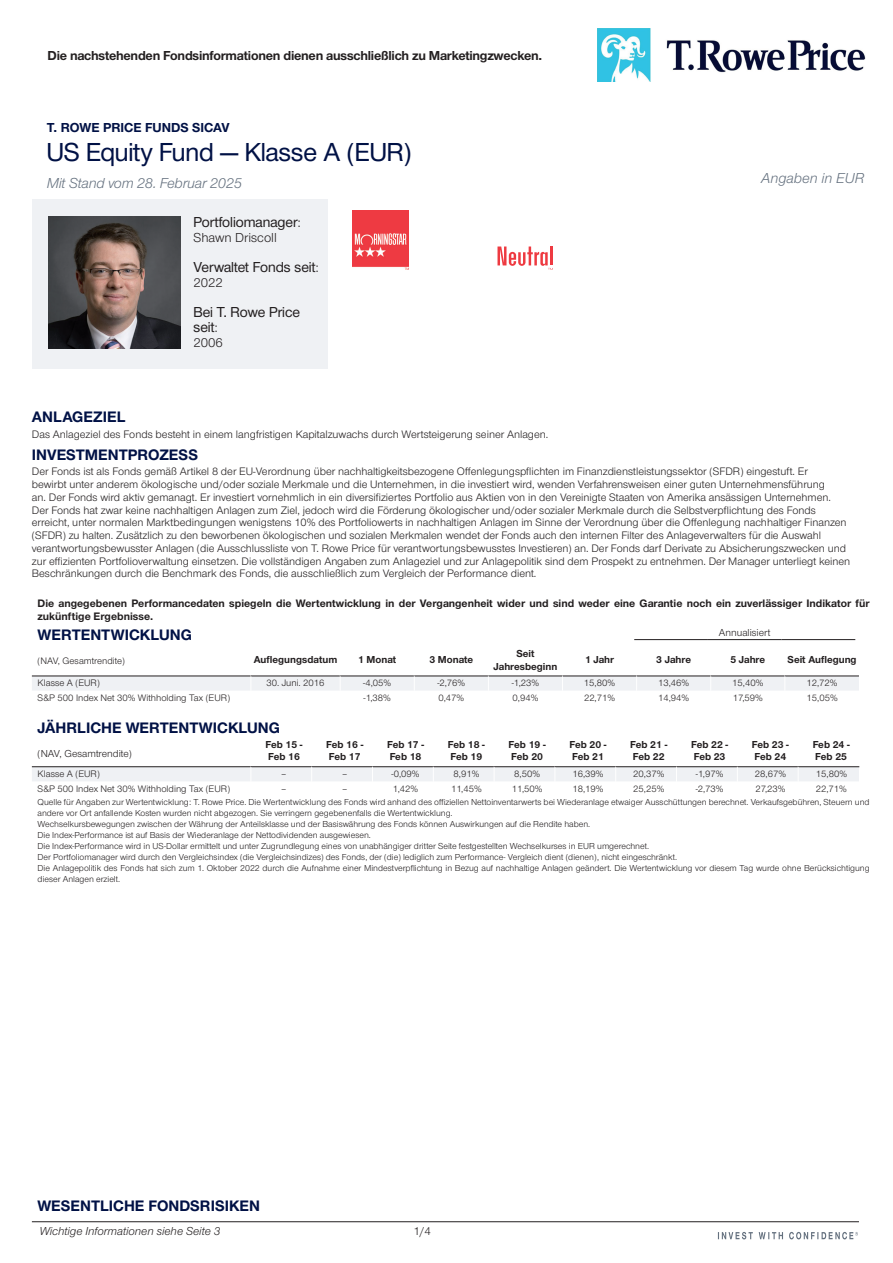
<style>
.page{position:relative;width:893px;height:1263px;background:#fff}
.page>*{position:absolute;margin:0;border:0;box-sizing:border-box;transform-origin:0 0}
.t1{font:500 27px "Nimbus San Nov D";letter-spacing:-.005em;color:#001145}
.t2{font:700 15.75px "Nimbus San Nov";color:#001145}
.t3{font:500 15px/15px "Nimbus San Nov D";color:#231f20}
.t4{font:italic 15px "Nimbus San Nov";letter-spacing:-.015em;color:#65717f}
.t5{font:700 13.5px "Nimbus San Nov";letter-spacing:-.015em;color:#231f20}
.t6{font:700 13.5px "Nimbus San Nov";color:#001145}
.t7{font:13.5px "Nimbus San Nov";color:#231f20}
.t8{font:italic 12px "Nimbus San Nov";color:#231f20}
.t9{font:12px "Nimbus San Nov";color:#231f20}
.t10{font:11.25px/12.8px "Nimbus San Nov";color:#231f20}
.t11{font:700 11.25px/13.5px "Nimbus San Nov";color:#231f20}
.t12{font:700 10.5px/12.6px "Nimbus San Nov";color:#231f20}
.t13{font:10.5px "Nimbus San Nov";color:#231f20}
.t14{font:9.75px "Nimbus San Nov";color:#231f20}
.t15{font:9px/10.9px "Nimbus San Nov";color:#231f20}
.s1{font-family:"Nimbus San Nov";font-weight:400;font-size:13.5px}
</style>
<div class="page">
<div style="left:32px;top:200px;width:295px;height:169px;background:#eff1f4"></div>
<svg style="left:353px;top:210px;width:200px;height:60px"></svg>
<img style="left:49px;top:217px;width:131px;height:132px">
<hr style="left:634px;top:639px;width:74px;height:1px;background:#231f20">
<hr style="left:708px;top:639px;width:74px;height:1px;background:#231f20">
<hr style="left:782px;top:639px;width:73px;height:1px;background:#231f20">
<svg style="left:32px;top:675px;width:828px;height:106px"></svg>
<hr style="left:32px;top:1221px;width:827px;height:1px;background:#231f20">
<svg style="left:718px;top:1232px;width:140px;height:7px"></svg>
<img style="left:597px;top:28px;width:269px;height:53px">
<p class="t5" style="left:48px;top:48px;width:496px">Die nachstehenden Fondsinformationen dienen ausschließlich zu Marketingzwecken.</p>
<p class="t6" style="left:47px;top:120px;width:184px">T. ROWE PRICE FUNDS SICAV</p>
<h1 class="t1" style="left:47px;top:136px;width:366px">US Equity Fund — Klasse A (EUR)</h1>
<h3 class="t4" style="left:47px;top:174px;width:197px">Mit Stand vom 28. Februar 2025</h3>
<h3 class="t3" style="left:193px;top:214px;width:109px">Portfoliomanager<span class="s1">:</span></h3>
<p class="t7" style="left:193px;top:230px;width:85px">Shawn Driscoll</p>
<h3 class="t3" style="left:193px;top:259px;width:127px">Verwaltet Fonds seit<span class="s1">:</span></h3>
<p class="t7" style="left:193px;top:275px;width:31px">2022</p>
<h3 class="t3" style="left:193px;top:304px;width:108px">Bei T. Rowe Price seit<span class="s1">:</span></h3>
<p class="t7" style="left:193px;top:335px;width:31px">2006</p>
<h3 class="t4" style="left:761px;top:170px;width:105px">Angaben in EUR</h3>
<h2 class="t2" style="left:32px;top:407px;width:95px">ANLAGEZIEL</h2>
<p class="t10" style="left:32px;top:428px;width:518px">Das Anlageziel des Fonds besteht in einem langfristigen Kapitalzuwachs durch Wertsteigerung seiner Anlagen.</p>
<h2 class="t2" style="left:32px;top:445px;width:168px">INVESTMENTPROZESS</h2>
<p class="t10" style="left:32px;top:465px;width:820px">Der Fonds ist als Fonds gemäß Artikel 8 der EU-Verordnung über nachhaltigkeitsbezogene Offenlegungspflichten im Finanzdienstleistungssektor (SFDR) eingestuft. Er<br>bewirbt unter anderem ökologische und/oder soziale Merkmale und die Unternehmen, in die investiert wird, wenden Verfahrensweisen einer guten Unternehmensführung<br>an. Der Fonds wird aktiv gemanagt. Er investiert vornehmlich in ein diversifiziertes Portfolio aus Aktien von in den Vereinigte Staaten von Amerika ansässigen Unternehmen.<br>Der Fonds hat zwar keine nachhaltigen Anlagen zum Ziel, jedoch wird die Förderung ökologischer und/oder sozialer Merkmale durch die Selbstverpflichtung des Fonds erreicht, unter normalen Marktbedingungen wenigstens 10% des Portfoliowerts in nachhaltigen Anlagen im Sinne der Verordnung über die Offenlegung nachhaltiger Finanzen (SFDR) zu halten. Zusätzlich zu den beworbenen ökologischen und sozialen Merkmalen wendet der Fonds auch den internen Filter des Anlageverwalters für die Auswahl verantwortungsbewusster Anlagen (die Ausschlussliste von T. Rowe Price für verantwortungsbewusstes Investieren) an. Der Fonds darf Derivate zu Absicherungszwecken und zur effizienten Portfolioverwaltung einsetzen. Die vollständigen Angaben zum Anlageziel und zur Anlagepolitik sind dem Prospekt zu entnehmen. Der Manager unterliegt keinen Beschränkungen durch die Benchmark des Fonds, die ausschließlich zum Vergleich der Performance dient.</p>
<p class="t11" style="left:38px;top:596px;width:833px">Die angegebenen Performancedaten spiegeln die Wertentwicklung in der Vergangenheit wider und sind weder eine Garantie noch ein zuverlässiger Indikator für zukünftige Ergebnisse.</p>
<h2 class="t2" style="left:38px;top:625px;width:156px">WERTENTWICKLUNG</h2>
<p class="t13" style="left:719px;top:627px;width:53px">Annualisiert</p>
<p class="t14" style="left:38px;top:655px;width:89px">(NAV, Gesamtrendite)</p>
<p class="t12" style="left:254px;top:653px;width:85px">Auflegungsdatum</p>
<p class="t12" style="left:358px;top:653px;width:40px">1 Monat</p>
<p class="t12" style="left:429px;top:653px;width:45px">3 Monate</p>
<p class="t12" style="left:494px;top:647px;width:65px;text-align:center">Seit<br>Jahresbeginn</p>
<p class="t12" style="left:585px;top:653px;width:31px">1 Jahr</p>
<p class="t12" style="left:656px;top:653px;width:36px">3 Jahre</p>
<p class="t12" style="left:730px;top:653px;width:36px">5 Jahre</p>
<p class="t12" style="left:788px;top:653px;width:71px">Seit Auflegung</p>
<p class="t14" style="left:38px;top:678px;width:64px">Klasse A (EUR)</p>
<p class="t14" style="left:266px;top:678px;width:60px">30. Juni. 2016</p>
<p class="t14" style="left:363px;top:678px;width:29px">-4,05%</p>
<p class="t14" style="left:437px;top:678px;width:29px">-2,76%</p>
<p class="t14" style="left:512px;top:678px;width:29px">-1,23%</p>
<p class="t14" style="left:584px;top:678px;width:33px">15,80%</p>
<p class="t14" style="left:658px;top:678px;width:33px">13,46%</p>
<p class="t14" style="left:732px;top:678px;width:33px">15,40%</p>
<p class="t14" style="left:807px;top:678px;width:32px">12,72%</p>
<p class="t14" style="left:38px;top:693px;width:194px">S&amp;P 500 Index Net 30% Withholding Tax (EUR)</p>
<p class="t14" style="left:363px;top:693px;width:29px">-1,38%</p>
<p class="t14" style="left:438px;top:693px;width:27px">0,47%</p>
<p class="t14" style="left:513px;top:693px;width:27px">0,94%</p>
<p class="t14" style="left:584px;top:693px;width:32px">22,71%</p>
<p class="t14" style="left:658px;top:693px;width:33px">14,94%</p>
<p class="t14" style="left:733px;top:693px;width:32px">17,59%</p>
<p class="t14" style="left:806px;top:693px;width:33px">15,05%</p>
<h2 class="t2" style="left:38px;top:719px;width:244px">JÄHRLICHE WERTENTWICKLUNG</h2>
<p class="t13" style="left:38px;top:748px;width:96px">(NAV, Gesamtrendite)</p>
<p class="t12" style="left:265px;top:738px;width:39px">Feb 15 -<br>Feb 16</p>
<p class="t12" style="left:326px;top:738px;width:39px">Feb 16 -<br>Feb 17</p>
<p class="t12" style="left:387px;top:738px;width:39px">Feb 17 -<br>Feb 18</p>
<p class="t12" style="left:448px;top:738px;width:39px">Feb 18 -<br>Feb 19</p>
<p class="t12" style="left:509px;top:738px;width:39px">Feb 19 -<br>Feb 20</p>
<p class="t12" style="left:569px;top:738px;width:39px">Feb 20 -<br>Feb 21</p>
<p class="t12" style="left:630px;top:738px;width:39px">Feb 21 -<br>Feb 22</p>
<p class="t12" style="left:691px;top:738px;width:39px">Feb 22 -<br>Feb 23</p>
<p class="t12" style="left:752px;top:738px;width:39px">Feb 23 -<br>Feb 24</p>
<p class="t12" style="left:813px;top:738px;width:39px">Feb 24 -<br>Feb 25</p>
<p class="t14" style="left:38px;top:768px;width:64px">Klasse A (EUR)</p>
<p class="t14" style="left:281px;top:768px;width:7px">–</p>
<p class="t14" style="left:342px;top:768px;width:7px">–</p>
<p class="t14" style="left:392px;top:768px;width:30px">-0,09%</p>
<p class="t14" style="left:453px;top:768px;width:27px">8,91%</p>
<p class="t14" style="left:514px;top:768px;width:27px">8,50%</p>
<p class="t14" style="left:572px;top:768px;width:33px">16,39%</p>
<p class="t14" style="left:633px;top:768px;width:33px">20,37%</p>
<p class="t14" style="left:696px;top:768px;width:29px">-1,97%</p>
<p class="t14" style="left:755px;top:768px;width:33px">28,67%</p>
<p class="t14" style="left:816px;top:768px;width:33px">15,80%</p>
<p class="t14" style="left:38px;top:783px;width:194px">S&amp;P 500 Index Net 30% Withholding Tax (EUR)</p>
<p class="t14" style="left:281px;top:783px;width:7px">–</p>
<p class="t14" style="left:342px;top:783px;width:7px">–</p>
<p class="t14" style="left:393px;top:783px;width:27px">1,42%</p>
<p class="t14" style="left:451px;top:783px;width:32px">11,45%</p>
<p class="t14" style="left:512px;top:783px;width:32px">11,50%</p>
<p class="t14" style="left:572px;top:783px;width:33px">18,19%</p>
<p class="t14" style="left:633px;top:783px;width:33px">25,25%</p>
<p class="t14" style="left:696px;top:783px;width:29px">-2,73%</p>
<p class="t14" style="left:755px;top:783px;width:32px">27,23%</p>
<p class="t14" style="left:816px;top:783px;width:32px">22,71%</p>
<p class="t15" style="left:38px;top:796px;width:833px">Quelle für Angaben zur Wertentwicklung: T. Rowe Price. Die Wertentwicklung des Fonds wird anhand des offiziellen Nettoinventarwerts bei Wiederanlage etwaiger Ausschüttungen berechnet. Verkaufsgebühren, Steuern und andere vor Ort anfallende Kosten wurden nicht abgezogen. Sie verringern gegebenenfalls die Wertentwicklung.<br>Wechselkursbewegungen zwischen der Währung der Anteilsklasse und der Basiswährung des Fonds können Auswirkungen auf die Rendite haben.<br>Die Index-Performance ist auf Basis der Wiederanlage der Nettodividenden ausgewiesen.<br>Die Index-Performance wird in US-Dollar ermittelt und unter Zugrundlegung eines von unabhängiger dritter Seite festgestellten Wechselkurses in EUR umgerechnet.<br>Der Portfoliomanager wird durch den Vergleichsindex (die Vergleichsindizes) des Fonds, der (die) lediglich zum Performance- Vergleich dient (dienen), nicht eingeschränkt.<br>Die Anlagepolitik des Fonds hat sich zum 1. Oktober 2022 durch die Aufnahme einer Mindestverpflichtung in Bezug auf nachhaltige Anlagen geändert. Die Wertentwicklung vor diesem Tag wurde ohne Berücksichtigung dieser Anlagen erzielt.</p>
<h2 class="t2" style="left:37px;top:1197px;width:224px">WESENTLICHE FONDSRISIKEN</h2>
<p class="t8" style="left:39px;top:1224px;width:183px">Wichtige Informationen siehe Seite 3</p>
<p class="t9" style="left:414px;top:1224px;width:19px">1/4</p>
</div>
